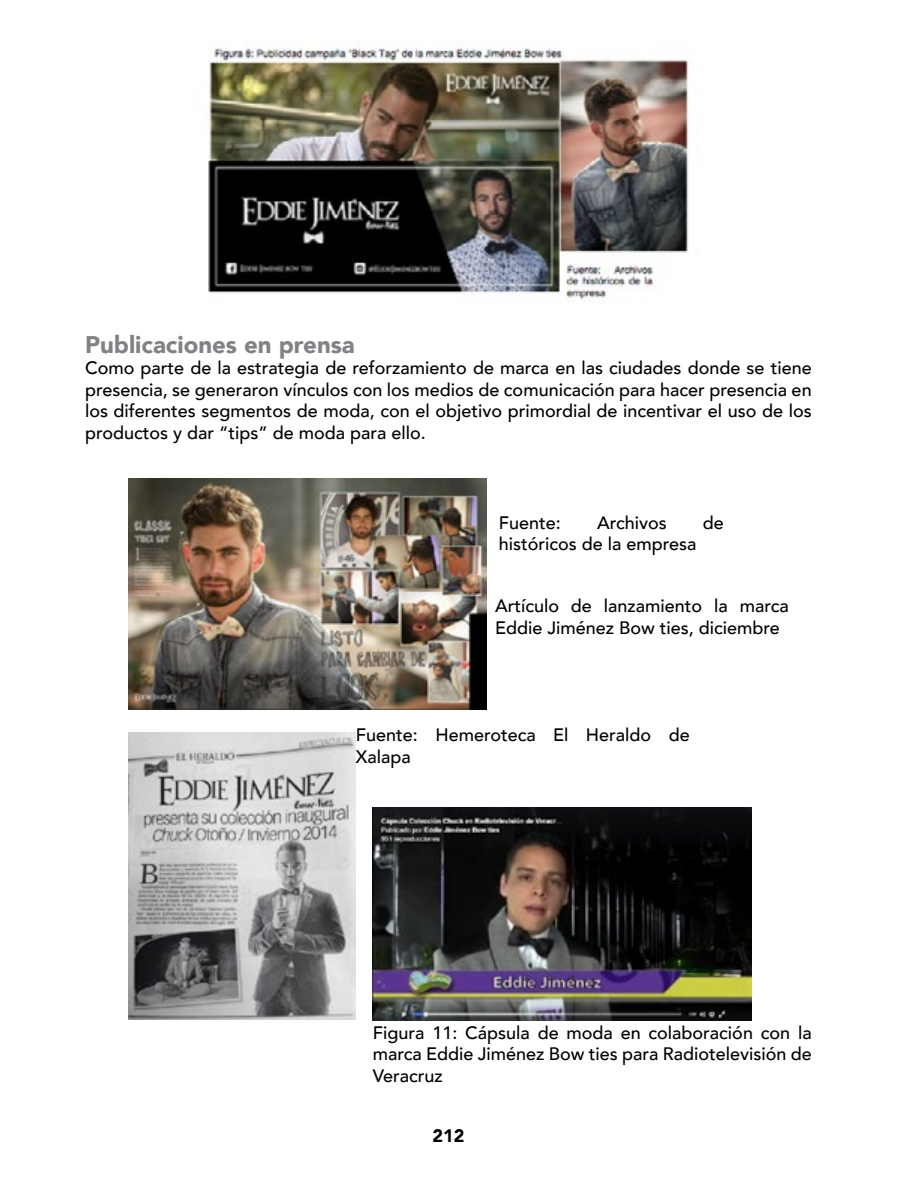
<style>
.page{position:relative;width:918px;height:1188px;background:#fff}
.page>*{position:absolute;margin:0;border:0;box-sizing:border-box;transform-origin:0 0}
.t1{font:900 24px "Avenir";color:#808285}
.t2{font:500 18px/21.6px "Avenir";color:#000;text-align:justify}
.t3{font:900 18px "Avenir";color:#000}
</style>
<div class="page">
<img style="left:128px;top:478px;width:359px;height:232px">
<img style="left:128px;top:732px;width:228px;height:288px">
<img style="left:373px;top:808px;width:378px;height:213px">
<img style="left:208px;top:47px;width:481px;height:255px">
<h1 class="t1" style="left:85px;top:324px;width:271px">Publicaciones en prensa</h1>
<p class="t2" style="left:85px;top:356px;width:728px">Como parte de la estrategia de reforzamiento de marca en las ciudades donde se tiene presencia, se generaron vínculos con los medios de comunicación para hacer presencia en los diferentes segmentos de moda, con el objetivo primordial de incentivar el uso de los productos y dar “tips” de moda para ello.</p>
<p class="t2" style="left:499px;top:511px;width:64px">Fuente:</p>
<p class="t2" style="left:597px;top:511px;width:71px">Archivos</p>
<p class="t2" style="left:703px;top:511px;width:23px">de</p>
<p class="t2" style="left:499px;top:532px;width:199px">históricos de la empresa</p>
<p class="t2" style="left:495px;top:594px;width:295px">Artículo de lanzamiento la marca<br>Eddie Jiménez Bow ties, diciembre</p>
<p class="t2" style="left:356px;top:723px;width:335px">Fuente: Hemeroteca El Heraldo de<br>Xalapa</p>
<p class="t2" style="left:373px;top:1021px;width:440px">Figura 11: Cápsula de moda en colaboración con la marca Eddie Jiménez Bow ties para Radiotelevisión de Veracruz</p>
<p class="t3" style="left:433px;top:1121px;width:33px">212</p>
</div>
